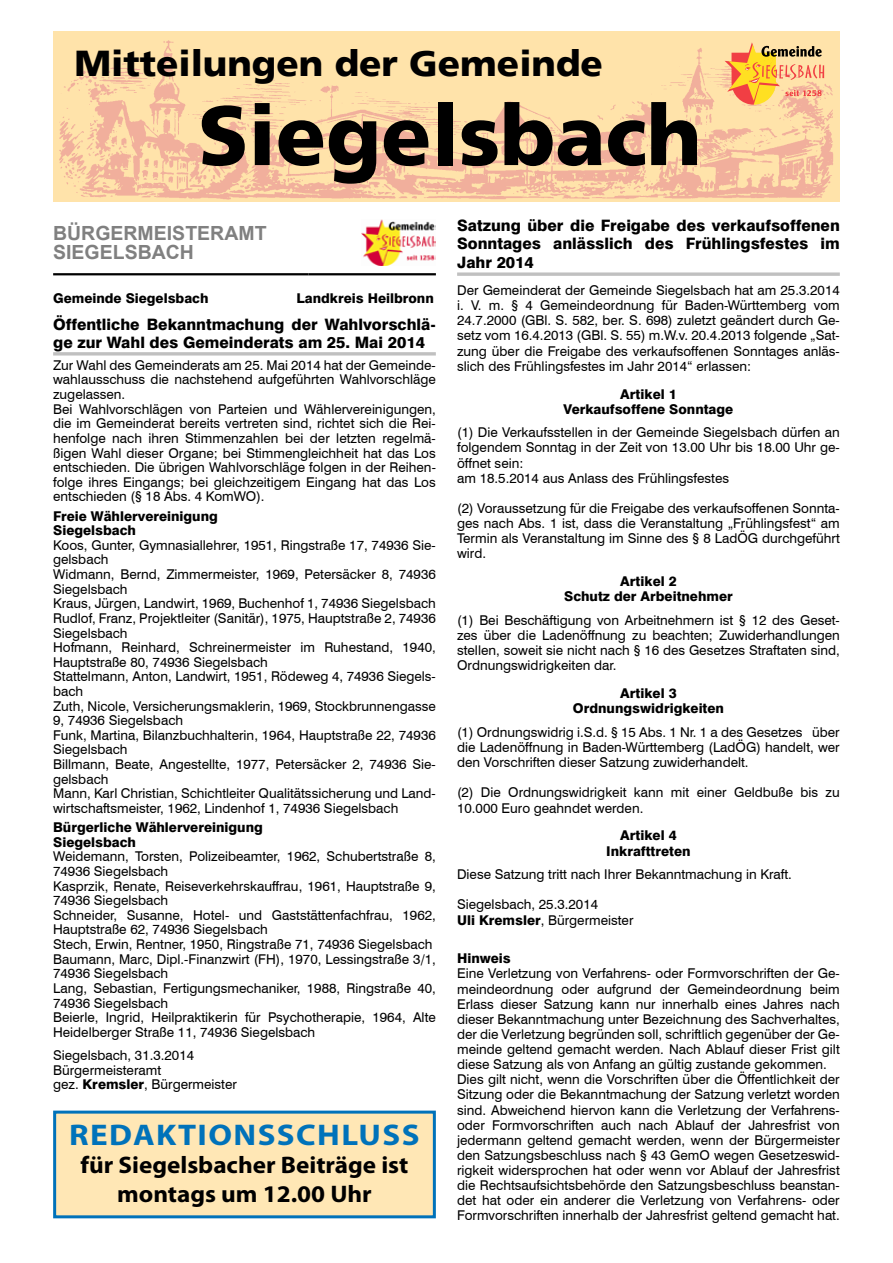
<style>
.page{position:relative;width:893px;height:1263px;background:#fff}
.page>*{position:absolute;margin:0;border:0;box-sizing:border-box;transform-origin:0 0}
.t1{font:900 84px "Frutiger LT";color:#000}
.t2{font:900 36px "Frutiger LT";color:#000}
.t3{font:700 30px "Myriad Pro";letter-spacing:.045em;color:#0072ba;scale:1.1 1}
.t4{font:700 24px/28.8px "Myriad Pro";color:#000;text-align:center;scale:1.05 1}
.t5{font:700 19.5px/19.5px "Arial";color:#808080}
.t6{font:800 15.75px/18.5px "Swiss 721 BT";color:#000}
.t7{font:13.5px/14.5px "Swiss 721 BT";color:#000}
.t8{font:800 13.5px/15.1px "Swiss 721 BT";color:#000;text-align:center}
.s1{font-weight:800}
</style>
<div class="page">
<img style="left:53px;top:34px;width:787px;height:167px">
<svg style="left:725px;top:42px;width:99px;height:63px;background:#efb771"></svg>
<svg style="left:53px;top:352px;width:383px;height:4px;background:#c9c9c9"></svg>
<hr style="left:53px;top:273px;width:255px;height:2px;background:#000">
<hr style="left:308px;top:273px;width:128px;height:2px;background:#000">
<img style="left:361px;top:219px;width:75px;height:47px">
<svg style="left:457px;top:272px;width:383px;height:4px;background:#c9c9c9"></svg>
<div style="left:55px;top:1112px;width:379px;height:105px;background:#ffe7b5"></div>
<div style="left:53px;top:1110px;width:383px;height:108px;border:3px solid #0072ba"></div>
<h2 class="t2" style="left:74px;top:42px;width:530px">Mitteilungen der Gemeinde</h2>
<h1 class="t1" style="left:198px;top:85px;width:505px">Siegelsbach</h1>
<h3 class="t5" style="left:53px;top:224px;width:215px">BÜRGERMEISTERAMT<br>SIEGELSBACH</h3>
<p class="t8" style="left:53px;top:291px;width:157px">Gemeinde Siegelsbach</p>
<p class="t8" style="left:297px;top:291px;width:139px">Landkreis Heilbronn</p>
<p class="t6" style="left:53px;top:315px;width:384px;line-height:18px">Öffentliche Bekanntmachung der Wahlvorschlä&shy;ge zur Wahl des Gemeinderats am 25. Mai 2014</p>
<p class="t7" style="left:53px;top:358px;width:384px">Zur Wahl des Gemeinderats am 25. Mai 2014 hat der Gemeinde&shy;wahlausschuss die nachstehend aufgeführten Wahlvorschläge zugelassen.<br>Bei Wahlvorschlägen von Parteien und Wählervereinigungen, die im Gemeinderat bereits vertreten sind, richtet sich die Rei&shy;henfolge nach ihren Stimmenzahlen bei der letzten regelmä&shy;ßigen Wahl dieser Organe; bei Stimmengleichheit hat das Los entschieden. Die übrigen Wahlvorschläge folgen in der Reihen&shy;folge ihres Eingangs; bei gleichzeitigem Eingang hat das Los entschieden (§ 18 Abs. 4 KomWO).</p>
<p class="t8" style="left:53px;top:508px;width:166px;line-height:14.5px;text-align:left">Freie Wählervereinigung<br>Siegelsbach</p>
<p class="t7" style="left:53px;top:538px;width:384px">Koos, Gunter, Gymnasiallehrer, 1951, Ringstraße 17, 74936 Sie&shy;gelsbach<br>Widmann, Bernd, Zimmermeister, 1969, Petersäcker 8, 74936<br>Siegelsbach<br>Kraus, Jürgen, Landwirt, 1969, Buchenhof 1, 74936 Siegelsbach Rudlof, Franz, Projektleiter (Sanitär), 1975, Hauptstraße 2, 74936<br>Siegelsbach<br>Hofmann, Reinhard, Schreinermeister im Ruhestand, 1940, Hauptstraße 80, 74936 Siegelsbach<br>Stattelmann, Anton, Landwirt, 1951, Rödeweg 4, 74936 Siegels&shy;bach<br>Zuth, Nicole, Versicherungsmaklerin, 1969, Stockbrunnengasse 9, 74936 Siegelsbach<br>Funk, Martina, Bilanzbuchhalterin, 1964, Hauptstraße 22, 74936<br>Siegelsbach<br>Billmann, Beate, Angestellte, 1977, Petersäcker 2, 74936 Sie&shy;gelsbach<br>Mann, Karl Christian, Schichtleiter Qualitätssicherung und Land&shy;wirtschaftsmeister, 1962, Lindenhof 1, 74936 Siegelsbach</p>
<p class="t8" style="left:53px;top:820px;width:211px;line-height:14.5px;text-align:left">Bürgerliche Wählervereinigung<br>Siegelsbach</p>
<p class="t7" style="left:53px;top:849px;width:384px">Weidemann, Torsten, Polizeibeamter, 1962, Schubertstraße 8, 74936 Siegelsbach<br>Kasprzik, Renate, Reiseverkehrskauffrau, 1961, Hauptstraße 9, 74936 Siegelsbach<br>Schneider, Susanne, Hotel- und Gaststättenfachfrau, 1962, Hauptstraße 62, 74936 Siegelsbach<br>Stech, Erwin, Rentner, 1950, Ringstraße 71, 74936 Siegelsbach Baumann, Marc, Dipl.-Finanzwirt (FH), 1970, Lessingstraße 3/1, 74936 Siegelsbach<br>Lang, Sebastian, Fertigungsmechaniker, 1988, Ringstraße 40, 74936 Siegelsbach<br>Beierle, Ingrid, Heilpraktikerin für Psychotherapie, 1964, Alte Heidelberger Straße 11, 74936 Siegelsbach</p>
<p class="t7" style="left:53px;top:1048px;width:185px">Siegelsbach, 31.3.2014<br>Bürgermeisteramt<br>gez. <span class="s1">Kremsler</span>, Bürgermeister</p>
<p class="t6" style="left:457px;top:216px;width:384px;text-align:justify">Satzung über die Freigabe des verkaufsoffenen Sonntages anlässlich des Frühlingsfestes im Jahr 2014</p>
<p class="t7" style="left:457px;top:283px;width:384px;line-height:15.1px;text-align:justify">Der Gemeinderat der Gemeinde Siegelsbach hat am 25.3.2014 i. V. m. § 4 Gemeindeordnung für Baden-Württemberg vom 24.7.2000 (GBl. S. 582, ber. S. 698) zuletzt geändert durch Ge&shy;setz vom 16.4.2013 (GBl. S. 55) m.W.v. 20.4.2013 folgende „Sat&shy;zung über die Freigabe des verkaufsoffenen Sonntages anläs&shy;slich des Frühlingsfestes im Jahr 2014“ erlassen:</p>
<p class="t8" style="left:564px;top:386px;width:171px">Artikel 1<br>Verkaufsoffene Sonntage</p>
<p class="t7" style="left:457px;top:425px;width:384px;line-height:15.1px">(1) Die Verkaufsstellen in der Gemeinde Siegelsbach dürfen an folgendem Sonntag in der Zeit von 13.00 Uhr bis 18.00 Uhr ge&shy;öffnet sein:<br>am 18.5.2014 aus Anlass des Frühlingsfestes</p>
<p class="t7" style="left:457px;top:500px;width:384px;line-height:15.1px;text-align:justify">(2) Voraussetzung für die Freigabe des verkaufsoffenen Sonnta&shy;ges nach Abs. 1 ist, dass die Veranstaltung „Frühlingsfest“ am Termin als Veranstaltung im Sinne des § 8 LadÖG durchgeführt wird.</p>
<p class="t8" style="left:564px;top:574px;width:170px">Artikel 2<br>Schutz der Arbeitnehmer</p>
<p class="t7" style="left:457px;top:612px;width:384px;line-height:15.1px;text-align:justify">(1) Bei Beschäftigung von Arbeitnehmern ist § 12 des Geset&shy;zes über die Ladenöffnung zu beachten; Zuwiderhandlungen stellen, soweit sie nicht nach § 16 des Gesetzes Straftaten sind, Ordnungswidrigkeiten dar.</p>
<p class="t8" style="left:573px;top:686px;width:153px">Artikel 3<br>Ordnungswidrigkeiten</p>
<p class="t7" style="left:457px;top:724px;width:384px;line-height:15.1px;text-align:justify">(1) Ordnungswidrig i.S.d. § 15 Abs. 1 Nr. 1 a des Gesetzes über die Ladenöffnung in Baden-Württemberg (LadÖG) handelt, wer den Vorschriften dieser Satzung zuwiderhandelt.</p>
<p class="t7" style="left:457px;top:785px;width:384px;line-height:15.1px">(2) Die Ordnungswidrigkeit kann mit einer Geldbuße bis zu<br>10.000 Euro geahndet werden.</p>
<p class="t8" style="left:606px;top:828px;width:86px">Artikel 4<br>Inkrafttreten</p>
<p class="t7" style="left:457px;top:867px;width:336px">Diese Satzung tritt nach Ihrer Bekanntmachung in Kraft.</p>
<p class="t7" style="left:457px;top:897px;width:178px;line-height:15.1px">Siegelsbach, 25.3.2014<br><span class="s1">Uli Kremsler</span>, Bürgermeister</p>
<p class="t8" style="left:457px;top:951px;width:55px">Hinweis</p>
<p class="t7" style="left:457px;top:966px;width:384px;line-height:15.1px">Eine Verletzung von Verfahrens- oder Formvorschriften der Ge&shy;meindeordnung oder aufgrund der Gemeindeordnung beim Erlass dieser Satzung kann nur innerhalb eines Jahres nach dieser Bekanntmachung unter Bezeichnung des Sachverhaltes, der die Verletzung begründen soll, schriftlich gegenüber der Ge&shy;meinde geltend gemacht werden. Nach Ablauf dieser Frist gilt diese Satzung als von Anfang an gültig zustande gekommen.<br>Dies gilt nicht, wenn die Vorschriften über die Öffentlichkeit der Sitzung oder die Bekanntmachung der Satzung verletzt worden sind. Abweichend hiervon kann die Verletzung der Verfahrens&shy;oder Formvorschriften auch nach Ablauf der Jahresfrist von jedermann geltend gemacht werden, wenn der Bürgermeister den Satzungsbeschluss nach § 43 GemO wegen Gesetzeswid&shy;rigkeit widersprochen hat oder wenn vor Ablauf der Jahresfrist die Rechtsaufsichtsbehörde den Satzungsbeschluss beanstan&shy;det hat oder ein anderer die Verletzung von Verfahrens- oder Formvorschriften innerhalb der Jahresfrist geltend gemacht hat.</p>
<h3 class="t3" style="left:69px;top:1115px;width:320px">Redaktionsschluss</h3>
<h3 class="t4" style="left:81px;top:1150px;width:314px">für Siegelsbacher Beiträge ist montags um 12.00 Uhr</h3>
</div>
